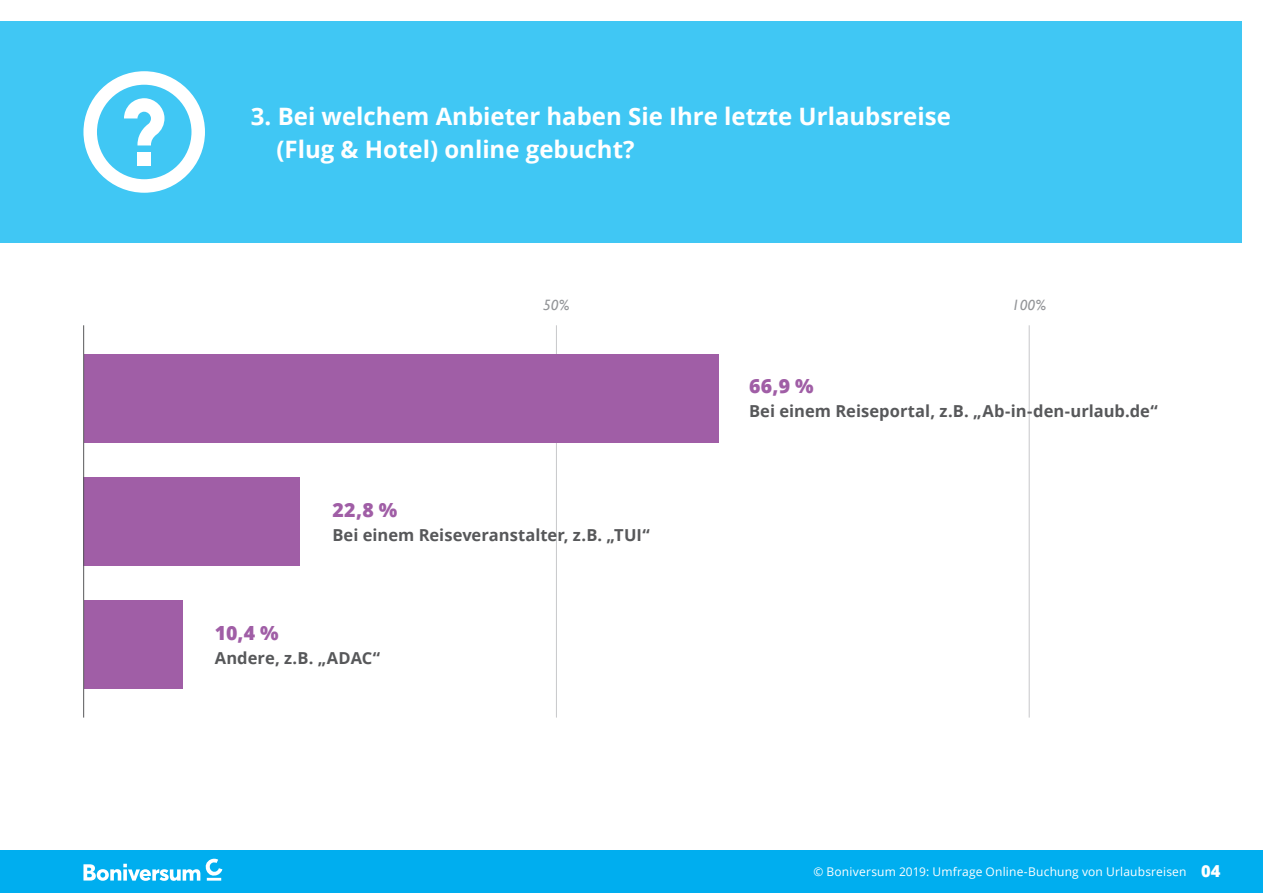
<style>
.page{position:relative;width:1263px;height:893px;background:#fff}
.page>*{position:absolute;margin:0;border:0;box-sizing:border-box;transform-origin:0 0}
.t1{font:700 24px/33px "Open Sans";color:#fff}
.t2{font:800 19.5px "Open Sans";color:#a05ea6}
.t3{font:700 16.5px "Open Sans";letter-spacing:.005em;color:#57585a}
.t4{font:italic 15px "Gill Sans";color:#939598}
.t5{font:12px "Open Sans";letter-spacing:.015em;color:#fff}
.s1{font-weight:800;font-size:16.5px}
</style>
<div class="page">
<div style="left:0;top:850px;width:1263px;height:43px;background:#00aeef"></div>
<svg style="left:83px;top:859px;width:139px;height:22px"></svg>
<div style="left:0;top:21px;width:1242px;height:222px;background:#40c7f4"></div>
<svg style="left:83px;top:71px;width:122px;height:122px"></svg>
<div style="left:137px;top:152px;width:14px;height:14px;background:#fff"></div>
<hr style="left:556px;top:325px;width:1px;height:393px;background:#c7c8ca">
<div style="left:84px;top:354px;width:634px;height:88px;background:#a05ea6"></div>
<div style="left:84px;top:477px;width:216px;height:89px;background:#a05ea6"></div>
<div style="left:84px;top:600px;width:98px;height:89px;background:#a05ea6"></div>
<hr style="left:1029px;top:325px;width:1px;height:393px;background:#c7c8ca">
<hr style="left:83px;top:325px;width:1px;height:393px;background:#57585a">
<h1 class="t1" style="left:276px;top:99px;width:676px;text-indent:-26px">3. Bei welchem Anbieter haben Sie Ihre letzte Urlaubsreise (Flug &amp; Hotel) online gebucht?</h1>
<p class="t4" style="left:543px;top:297px;width:28px">50%</p>
<p class="t4" style="left:1012px;top:297px;width:36px">100%</p>
<p class="t2" style="left:332px;top:495px;width:67px">22,8 %</p>
<p class="t3" style="left:332px;top:523px;width:319px">Bei einem Reiseveranstalter, z.B. „TUI“</p>
<p class="t2" style="left:215px;top:618px;width:66px">10,4 %</p>
<p class="t3" style="left:215px;top:647px;width:167px">Andere, z.B. „ADAC“</p>
<p class="t2" style="left:749px;top:372px;width:66px">66,9 %</p>
<p class="t3" style="left:749px;top:400px;width:410px">Bei einem Reiseportal, z.B. „Ab-in-den-urlaub.de“</p>
<p class="t5" style="left:813px;top:864px;width:409px">© Boniversum 2019: Umfrage Online-Buchung von Urlaubsreisen <span class="s1">04</span></p>
</div>
